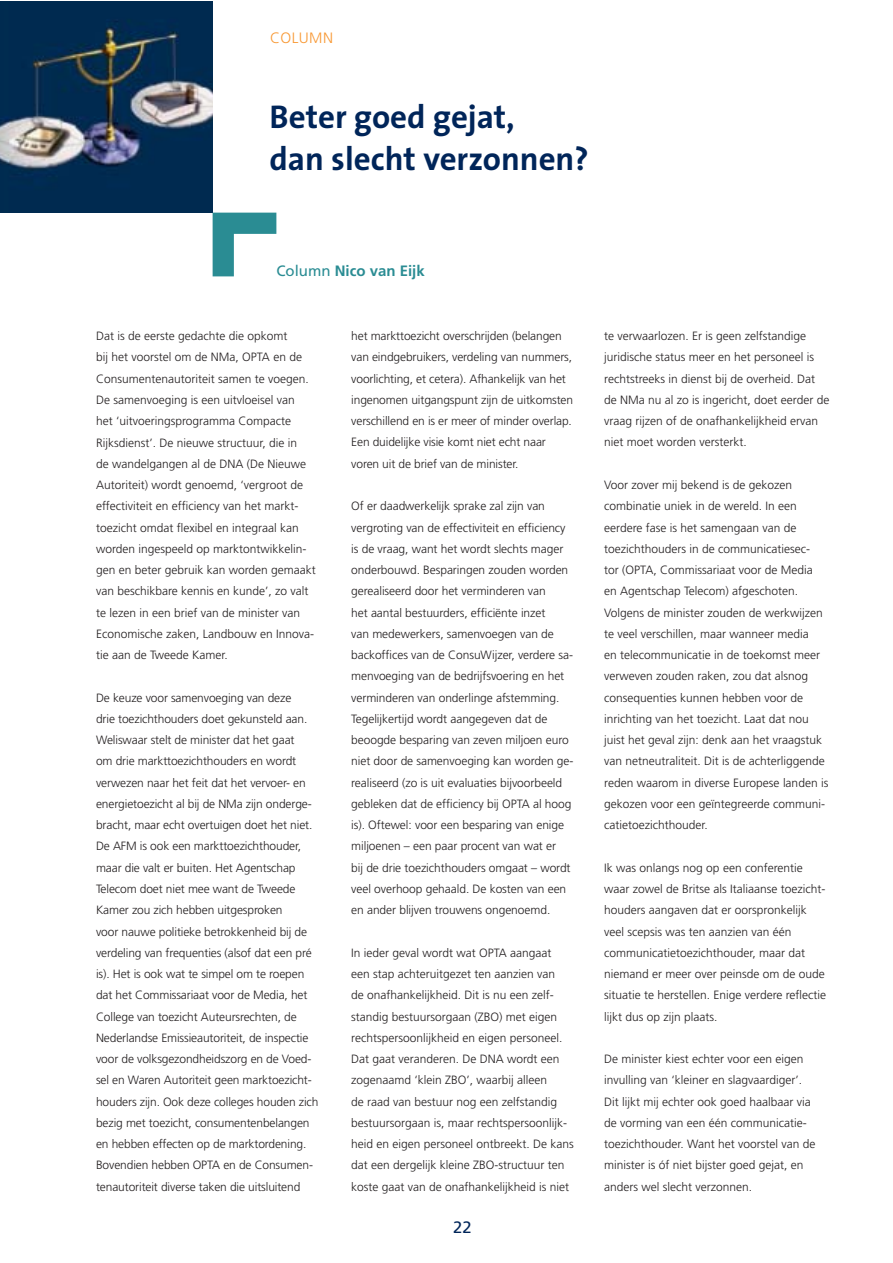
<style>
.page{position:relative;width:893px;height:1263px;background:#fff}
.page>*{position:absolute;margin:0;border:0;box-sizing:border-box;transform-origin:0 0}
.t1{font:700 33px/42.5px "The Sans";color:#002559}
.t2{font:16.5px "Frutiger";color:#002559}
.t3{font:700 15px "Frutiger";color:#2a8c93}
.t4{font:300 15px "Frutiger";letter-spacing:.03em;color:#f89833}
.t5{font:300 12px/21.3px "Frutiger";color:#231f20}
.s1{font-weight:400}
</style>
<div class="page">
<img style="left:0;top:1px;width:213px;height:212px">
<svg style="left:213px;top:213px;width:63px;height:63px"></svg>
<p class="t4" style="left:270px;top:29px;width:65px">COLUMN</p>
<h1 class="t1" style="left:270px;top:94px;width:321px">Beter goed gejat,<br>dan slecht verzonnen?</h1>
<p class="t3" style="left:276px;top:262px;width:150px"><span class="s1">Column</span> Nico van Eijk</p>
<p class="t5" style="left:96px;top:326px;width:221px">Dat is de eerste gedachte die opkomt<br>bij het voorstel om de NMa, OPTA en de Consumentenautoriteit samen te voegen.<br>De samenvoeging is een uitvloeisel van<br>het ‘uitvoeringsprogramma Compacte Rijksdienst’. De nieuwe structuur, die in<br>de wandelgangen al de DNA (De Nieuwe Autoriteit) wordt genoemd, ‘vergroot de effectiviteit en efficiency van het markt&shy;toezicht omdat flexibel en integraal kan worden ingespeeld op marktontwikkelin&shy;gen en beter gebruik kan worden gemaakt van beschikbare kennis en kunde’, zo valt te lezen in een brief van de minister van Economische zaken, Landbouw en Innova&shy;tie aan de Tweede Kamer.</p>
<p class="t5" style="left:96px;top:687px;width:224px">De keuze voor samenvoeging van deze<br>drie toezichthouders doet gekunsteld aan.<br>Weliswaar stelt de minister dat het gaat<br>om drie markttoezichthouders en wordt verwezen naar het feit dat het vervoer- en energietoezicht al bij de NMa zijn onderge&shy;bracht, maar echt overtuigen doet het niet.<br>De AFM is ook een markttoezichthouder, maar die valt er buiten. Het Agentschap Telecom doet niet mee want de Tweede Kamer zou zich hebben uitgesproken<br>voor nauwe politieke betrokkenheid bij de verdeling van frequenties (alsof dat een pré is). Het is ook wat te simpel om te roepen dat het Commissariaat voor de Media, het College van toezicht Auteursrechten, de Nederlandse Emissieautoriteit, de inspectie voor de volksgezondheidszorg en de Voed&shy;sel en Waren Autoriteit geen marktoezicht&shy;houders zijn. Ook deze colleges houden zich bezig met toezicht, consumentenbelangen en hebben effecten op de marktordening.<br>Bovendien hebben OPTA en de Consumen&shy;tenautoriteit diverse taken die uitsluitend</p>
<p class="t5" style="left:351px;top:326px;width:223px">het markttoezicht overschrijden (belangen van eindgebruikers, verdeling van nummers, voorlichting, et cetera). Afhankelijk van het ingenomen uitgangspunt zijn de uitkomsten verschillend en is er meer of minder overlap.<br>Een duidelijke visie komt niet echt naar voren uit de brief van de minister.</p>
<p class="t5" style="left:351px;top:496px;width:224px">Of er daadwerkelijk sprake zal zijn van vergroting van de effectiviteit en efficiency is de vraag, want het wordt slechts mager onderbouwd. Besparingen zouden worden gerealiseerd door het verminderen van<br>het aantal bestuurders, efficiënte inzet<br>van medewerkers, samenvoegen van de backoffices van de ConsuWijzer, verdere sa&shy;menvoeging van de bedrijfsvoering en het verminderen van onderlinge afstemming.<br>Tegelijkertijd wordt aangegeven dat de beoogde besparing van zeven miljoen euro niet door de samenvoeging kan worden ge&shy;realiseerd (zo is uit evaluaties bijvoorbeeld gebleken dat de efficiency bij OPTA al hoog is). Oftewel: voor een besparing van enige miljoenen – een paar procent van wat er<br>bij de drie toezichthouders omgaat – wordt veel overhoop gehaald. De kosten van een en ander blijven trouwens ongenoemd.</p>
<p class="t5" style="left:351px;top:942px;width:224px">In ieder geval wordt wat OPTA aangaat<br>een stap achteruitgezet ten aanzien van<br>de onafhankelijkheid. Dit is nu een zelf&shy;standig bestuursorgaan (ZBO) met eigen rechtspersoonlijkheid en eigen personeel.<br>Dat gaat veranderen. De DNA wordt een zogenaamd ‘klein ZBO’, waarbij alleen<br>de raad van bestuur nog een zelfstandig bestuursorgaan is, maar rechtspersoonlijk&shy;heid en eigen personeel ontbreekt. De kans dat een dergelijk kleine ZBO-structuur ten koste gaat van de onafhankelijkheid is niet</p>
<h2 class="t2" style="left:453px;top:1218px;width:20px">22</h2>
<p class="t5" style="left:604px;top:326px;width:227px">te verwaarlozen. Er is geen zelfstandige juridische status meer en het personeel is rechtstreeks in dienst bij de overheid. Dat de NMa nu al zo is ingericht, doet eerder de vraag rijzen of de onafhankelijkheid ervan niet moet worden versterkt.</p>
<p class="t5" style="left:604px;top:474px;width:226px">Voor zover mij bekend is de gekozen combinatie uniek in de wereld. In een eerdere fase is het samengaan van de toezichthouders in de communicatiesec-<br>tor (OPTA, Commissariaat voor de Media en Agentschap Telecom) afgeschoten.<br>Volgens de minister zouden de werkwijzen te veel verschillen, maar wanneer media<br>en telecommunicatie in de toekomst meer verweven zouden raken, zou dat alsnog consequenties kunnen hebben voor de inrichting van het toezicht. Laat dat nou juist het geval zijn: denk aan het vraagstuk van netneutraliteit. Dit is de achterliggende reden waarom in diverse Europese landen is gekozen voor een geïntegreerde communi&shy;catietoezichthouder.</p>
<p class="t5" style="left:604px;top:857px;width:224px">Ik was onlangs nog op een conferentie waar zowel de Britse als Italiaanse toezicht&shy;houders aangaven dat er oorspronkelijk veel scepsis was ten aanzien van één communicatietoezichthouder, maar dat niemand er meer over peinsde om de oude situatie te herstellen. Enige verdere reflectie lijkt dus op zijn plaats.</p>
<p class="t5" style="left:604px;top:1048px;width:213px">De minister kiest echter voor een eigen invulling van ‘kleiner en slagvaardiger’.<br>Dit lijkt mij echter ook goed haalbaar via de vorming van een één communicatie&shy;toezichthouder. Want het voorstel van de minister is óf niet bijster goed gejat, en anders wel slecht verzonnen.</p>
</div>
